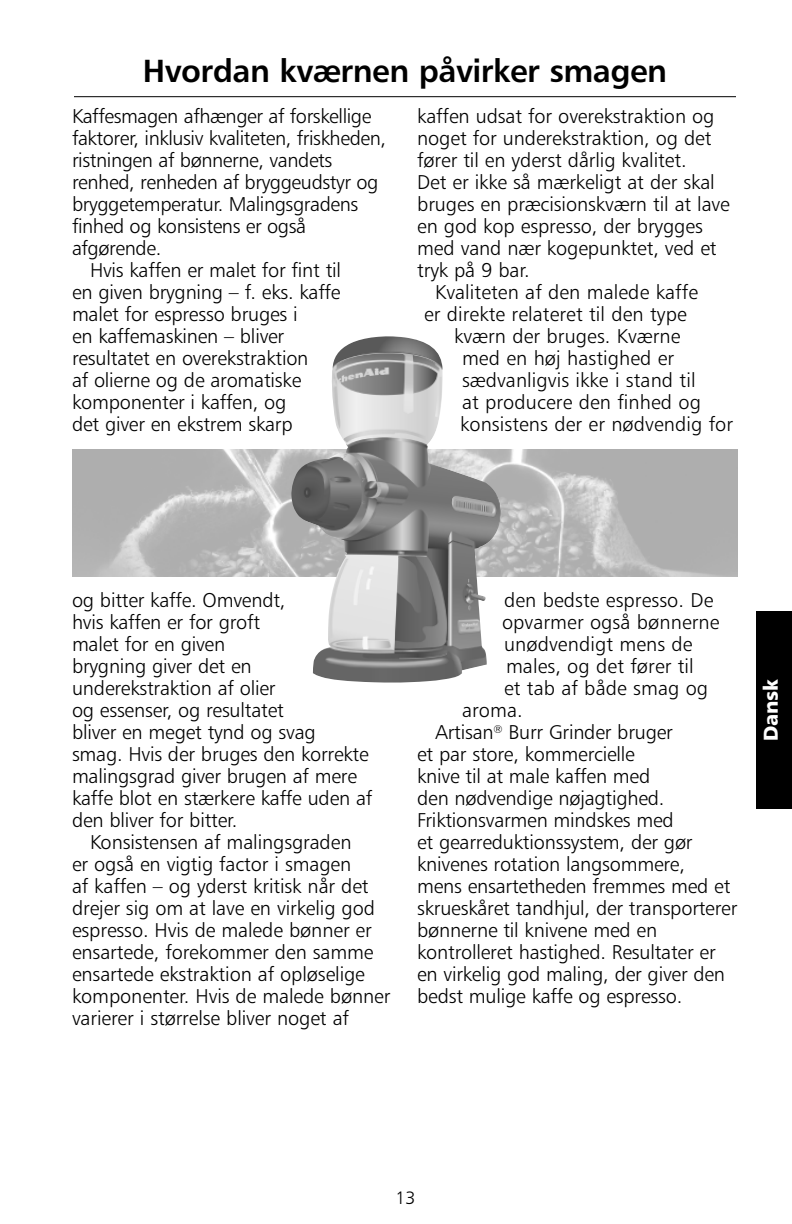
<style>
.page{position:relative;width:792px;height:1224px;background:#fff}
.page>*{position:absolute;margin:0;border:0;box-sizing:border-box;transform-origin:0 0}
.t1{font:32px "Humanist 777 BT Bold B";letter-spacing:-.015em;color:#000}
.t2{font:20px/22px "Humanist 777 BT Light B";letter-spacing:-.01em;color:#000}
.t3{font:20px "Humanist 777 BT Black B";color:#fff}
.t4{font:18px "Humanist 777 BT Light B";color:#000}
</style>
<div class="page">
<div style="left:756px;top:611px;width:36px;height:198px;background:#000"></div>
<hr style="left:74px;top:96px;width:662px;height:1px;background:#000">
<img style="left:72px;top:450px;width:666px;height:127px">
<img style="left:291px;top:336px;width:210px;height:347px">
<h1 class="t1" style="left:143px;top:57px;width:526px">Hvordan kværnen påvirker smagen</h1>
<p class="t2" style="left:72px;top:106px;width:301px">Kaffesmagen afhænger af forskellige</p>
<p class="t2" style="left:72px;top:128px;width:316px">faktorer, inklusiv kvaliteten, friskheden,</p>
<p class="t2" style="left:72px;top:150px;width:262px">ristningen af bønnerne, vandets</p>
<p class="t2" style="left:72px;top:172px;width:308px">renhed, renheden af bryggeudstyr og</p>
<p class="t2" style="left:72px;top:194px;width:288px">bryggetemperatur. Malingsgradens</p>
<p class="t2" style="left:72px;top:216px;width:236px">finhed og konsistens er også</p>
<p class="t2" style="left:72px;top:238px;width:91px">afgørende.</p>
<p class="t2" style="left:90px;top:260px;width:253px">Hvis kaffen er malet for fint til</p>
<p class="t2" style="left:72px;top:282px;width:270px">en given brygning – f. eks. kaffe</p>
<p class="t2" style="left:72px;top:304px;width:227px">malet for espresso bruges i</p>
<p class="t2" style="left:72px;top:326px;width:214px">en kaffemaskinen – bliver</p>
<p class="t2" style="left:72px;top:348px;width:238px">resultatet en overekstraktion</p>
<p class="t2" style="left:72px;top:370px;width:231px">af olierne og de aromatiske</p>
<p class="t2" style="left:72px;top:392px;width:216px">komponenter i kaffen, og</p>
<p class="t2" style="left:72px;top:414px;width:222px">det giver en ekstrem skarp</p>
<p class="t2" style="left:417px;top:106px;width:299px">kaffen udsat for overekstraktion og</p>
<p class="t2" style="left:417px;top:128px;width:296px">noget for underekstraktion, og det</p>
<p class="t2" style="left:417px;top:150px;width:271px">fører til en yderst dårlig kvalitet.</p>
<p class="t2" style="left:417px;top:172px;width:299px">Det er ikke så mærkeligt at der skal</p>
<p class="t2" style="left:417px;top:194px;width:314px">bruges en præcisionskværn til at lave</p>
<p class="t2" style="left:417px;top:216px;width:287px">en god kop espresso, der brygges</p>
<p class="t2" style="left:417px;top:238px;width:301px">med vand nær kogepunktet, ved et</p>
<p class="t2" style="left:417px;top:260px;width:114px">tryk på 9 bar.</p>
<p class="t2" style="left:435px;top:282px;width:264px">Kvaliteten af den malede kaffe</p>
<p class="t2" style="left:424px;top:304px;width:264px">er direkte relateret til den type</p>
<p class="t2" style="left:454px;top:326px;width:228px">kværn der bruges. Kværne</p>
<p class="t2" style="left:462px;top:348px;width:214px">med en høj hastighed er</p>
<p class="t2" style="left:462px;top:370px;width:235px">sædvanligvis ikke i stand til</p>
<p class="t2" style="left:462px;top:392px;width:241px">at producere den finhed og</p>
<p class="t2" style="left:460px;top:414px;width:275px">konsistens der er nødvendig for</p>
<p class="t2" style="left:72px;top:590px;width:302px">og bitter kaffe. Omvendt,<br>hvis kaffen er for groft<br>malet for en given<br>brygning giver det en underekstraktion af olier<br>og essenser, og resultatet<br>bliver en meget tynd og svag<br>smag. Hvis der bruges den korrekte malingsgrad giver brugen af mere kaffe blot en stærkere kaffe uden af den bliver for bitter.</p>
<p class="t2" style="left:72px;top:832px;width:320px;text-indent:18px">Konsistensen af malingsgraden<br>er også en vigtig factor i smagen<br>af kaffen – og yderst kritisk når det drejer sig om at lave en virkelig god espresso. Hvis de malede bønner er ensartede, forekommer den samme ensartede ekstraktion af opløselige komponenter. Hvis de malede bønner varierer i størrelse bliver noget af</p>
<p class="t2" style="left:504px;top:590px;width:211px">den bedste espresso. De</p>
<p class="t2" style="left:502px;top:612px;width:219px">opvarmer også bønnerne</p>
<p class="t2" style="left:504px;top:634px;width:190px">unødvendigt mens de</p>
<p class="t2" style="left:506px;top:656px;width:189px">males, og det fører til</p>
<p class="t2" style="left:504px;top:678px;width:206px">et tab af både smag og</p>
<p class="t2" style="left:462px;top:700px;width:62px">aroma.</p>
<p class="t2" style="left:435px;top:722px;width:239px">Artisan<sup>®</sup> Burr Grinder bruger</p>
<p class="t2" style="left:417px;top:744px;width:219px">et par store, kommercielle</p>
<p class="t2" style="left:417px;top:766px;width:235px">knive til at male kaffen med</p>
<p class="t2" style="left:417px;top:788px;width:249px">den nødvendige nøjagtighed.</p>
<p class="t2" style="left:417px;top:810px;width:258px">Friktionsvarmen mindskes med</p>
<p class="t2" style="left:417px;top:832px;width:277px">et gearreduktionssystem, der gør</p>
<p class="t2" style="left:417px;top:854px;width:269px">knivenes rotation langsommere,</p>
<p class="t2" style="left:417px;top:876px;width:315px">mens ensartetheden fremmes med et</p>
<p class="t2" style="left:417px;top:898px;width:322px">skrueskåret tandhjul, der transporterer</p>
<p class="t2" style="left:417px;top:920px;width:242px">bønnerne til knivene med en</p>
<p class="t2" style="left:417px;top:942px;width:300px">kontrolleret hastighed. Resultater er</p>
<p class="t2" style="left:417px;top:964px;width:309px">en virkelig god maling, der giver den</p>
<p class="t2" style="left:417px;top:986px;width:267px">bedst mulige kaffe og espresso.</p>
<p class="t3" style="left:762px;top:741px;width:64px;rotate:-90deg">Dansk</p>
<p class="t4" style="left:395px;top:1190px;width:22px">13</p>
</div>
